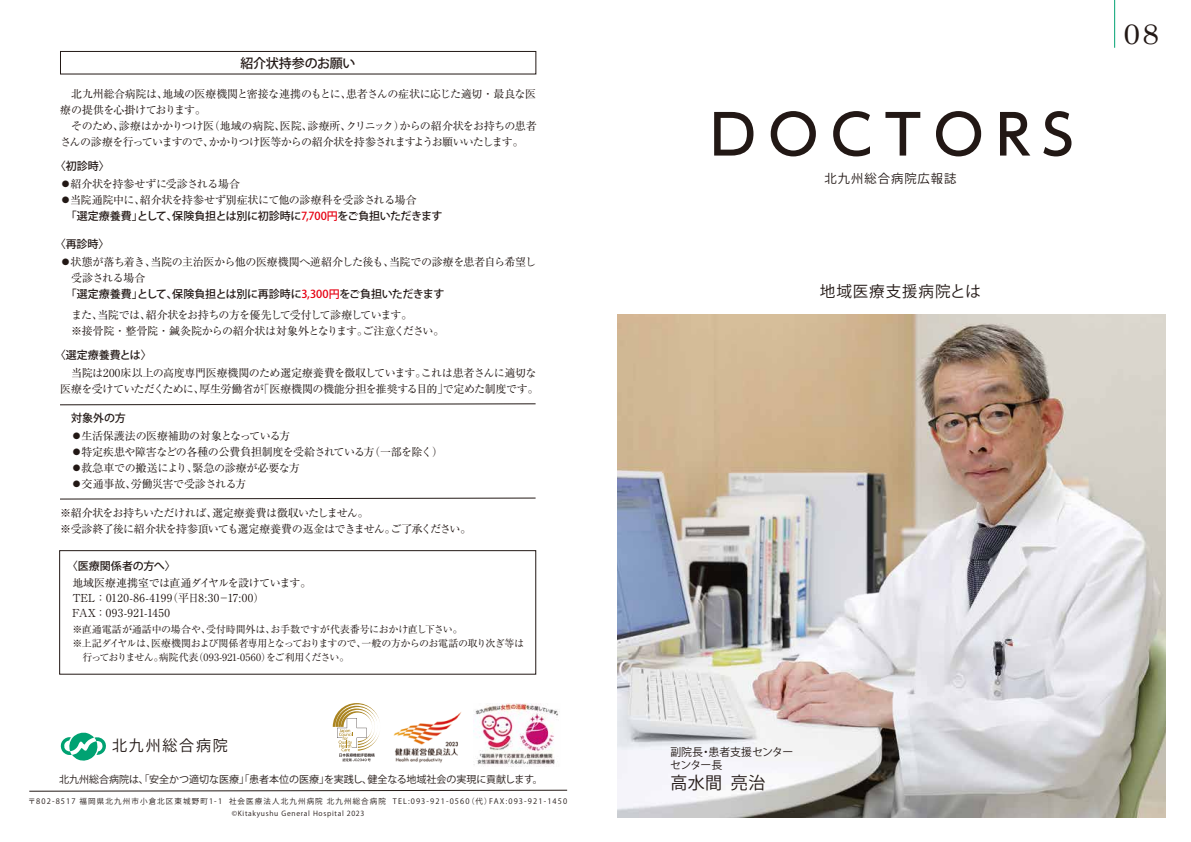
<style>
.page{position:relative;width:1191px;height:842px;background:#fff}
.page>*{position:absolute;margin:0;border:0;box-sizing:border-box;transform-origin:0 0}
.t1{font:500 55px "UD Shin Go Pro";letter-spacing:.23em;color:#221815}
.t2{font:28.6px "Century Schoolbook";color:#221815;scale:1.04 1}
.t3{font:17px "Koz Go Pr 6 N";color:#221815}
.t4{font:15.5px "Koz Go Pr 6 N";letter-spacing:.06em;color:#221815}
.t5{font:15px "Koz Go Pr 6 N";letter-spacing:.12em;color:#221815}
.t6{font:500 13px "Koz Go Pr 6 N";letter-spacing:-.015em;color:#221815}
.t7{font:12.3px "Koz Go Pr 6 N";letter-spacing:.08em;color:#221815}
.t8{font:11px/16px "Ryumin Pro";letter-spacing:-.04em;color:#221815}
.t9{font:500 11px "Koz Go Pr 6 N";letter-spacing:-.015em;color:#221815}
.t10{font:11px/15px "Ryumin Pro";letter-spacing:-.01em;color:#221815}
.t11{font:10.9px/13px "Koz Go Pr 6 N";letter-spacing:-.01em;color:#221815}
.t12{font:10px/14px "Ryumin Pro";letter-spacing:-.03em;color:#221815}
.t13{font:10px "Koz Go Pr 6 N";color:#221815}
.t14{font:7.5px "Koz Go Pr 6 N";letter-spacing:.15em;color:#221815}
.t15{font:7px "Koz Go Pr 6 N";letter-spacing:.1em;color:#221815}
.s1{color:#e60012}
</style>
<div class="page">
<img style="left:617px;top:315px;width:548px;height:502px">
<hr style="left:1114px;top:0;width:1px;height:48px;background:#00a272">
<svg style="left:29px;top:790px;width:538px;height:1px"></svg>
<img style="left:393px;top:712px;width:69px;height:51px">
<svg style="left:333px;top:703px;width:47px;height:58px"></svg>
<img style="left:473px;top:703px;width:87px;height:63px">
<svg style="left:60px;top:498px;width:476px;height:1px"></svg>
<svg style="left:60px;top:403px;width:476px;height:2px"></svg>
<div style="left:60px;top:51px;width:476px;height:23px;border:1px solid #221815"></div>
<div style="left:59px;top:550px;width:477px;height:124px;border:1px solid #221815"></div>
<svg style="left:60px;top:732px;width:46px;height:29px"></svg>
<p class="t6" style="left:240px;top:56px;width:117px">紹介状持参のお願い</p>
<p class="t8" style="left:60px;top:85px;width:478px">　北九州総合病院は、地域の医療機関と密接な連携のもとに、患者さんの症状に応じた適切・最良な医療の提供を心掛けております。<br>　そのため、診療はかかりつけ医（地域の病院、医院、診療所、クリニック）からの紹介状をお持ちの患者さんの診療を行っていますので、かかりつけ医等からの紹介状を持参されますようお願いいたします。</p>
<p class="t9" style="left:55px;top:159px;width:57px">〈初診時〉</p>
<p class="t8" style="left:60px;top:175px;width:181px">●紹介状を持参せずに受診される場合</p>
<p class="t8" style="left:60px;top:191px;width:358px">●当院通院中に、紹介状を持参せず別症状にて他の診療科を受診される場合</p>
<p class="t9" style="left:60px;top:209px;width:384px">　「選定療養費」として、保険負担とは別に初診時に<span class="s1">7,700円</span>をご負担いただきます</p>
<p class="t9" style="left:55px;top:237px;width:56px">〈再診時〉</p>
<p class="t8" style="left:60px;top:253px;width:477px">●状態が落ち着き、当院の主治医から他の医療機関へ逆紹介した後も、当院での診療を患者自ら希望し　受診される場合</p>
<p class="t9" style="left:66px;top:287px;width:380px">「選定療養費」として、保険負担とは別に再診時に<span class="s1">3,300円</span>をご負担いただきます</p>
<p class="t8" style="left:60px;top:306px;width:386px">　また、当院では、紹介状をお持ちの方を優先して受付して診療しています。<br>　※接骨院・整骨院・鍼灸院からの紹介状は対象外となります。ご注意ください。</p>
<p class="t9" style="left:55px;top:348px;width:99px">〈選定療養費とは〉</p>
<p class="t8" style="left:60px;top:364px;width:480px">　当院は200床以上の高度専門医療機関のため選定療養費を徴収しています。これは患者さんに適切な医療を受けていただくために、厚生労働省が「医療機関の機能分担を推奨する目的」で定めた制度です。</p>
<p class="t9" style="left:71px;top:411px;width:56px">対象外の方</p>
<p class="t8" style="left:71px;top:427px;width:220px">●生活保護法の医療補助の対象となっている方</p>
<p class="t8" style="left:71px;top:443px;width:373px">●特定疾患や障害などの各種の公費負担制度を受給されている方（一部を除く）</p>
<p class="t8" style="left:71px;top:459px;width:230px">●救急車での搬送により、緊急の診療が必要な方</p>
<p class="t8" style="left:71px;top:475px;width:176px">●交通事故、労働災害で受診される方</p>
<p class="t8" style="left:60px;top:504px;width:413px">※紹介状をお持ちいただければ、選定療養費は徴収いたしません。<br>※受診終了後に紹介状を持参頂いても選定療養費の返金はできません。ご了承ください。</p>
<p class="t9" style="left:67px;top:560px;width:111px">〈医療関係者の方へ〉</p>
<p class="t10" style="left:72px;top:574px;width:241px">地域医療連携室では直通ダイヤルを設けています。<br>TEL：0120-86-4199（平日8:30－17:00）<br>FAX：093-921-1450</p>
<p class="t12" style="left:72px;top:622px;width:453px">※直通電話が通話中の場合や、受付時間外は、お手数ですが代表番号におかけ直し下さい。<br>※上記ダイヤルは、医療機関および関係者専用となっておりますので、一般の方からのお電話の取り次ぎ等は　行っておりません。病院代表（093-921-0560）をご利用ください。</p>
<h3 class="t5" style="left:112px;top:737px;width:117px">北九州総合病院</h3>
<p class="t13" style="left:59px;top:774px;width:485px">北九州総合病院は、「安全かつ適切な医療」「患者本位の医療」を実践し、健全なる地域社会の実現に貢献します。</p>
<p class="t14" style="left:28px;top:797px;width:540px">〒802-8517 福岡県北九州市小倉北区東城野町1-1 社会医療法人北九州病院北九州総合病院 TEL:093-921-0560（代）FAX:093-921-1450</p>
<p class="t15" style="left:232px;top:810px;width:134px">©Kitakyushu General Hospital 2023</p>
<h1 class="t1" style="left:710px;top:90px;width:365px">DOCTORS</h1>
<p class="t7" style="left:824px;top:172px;width:133px">北九州総合病院広報誌</p>
<h3 class="t4" style="left:803px;top:283px;width:179px">　地域医療支援病院とは</h3>
<h2 class="t2" style="left:1123px;top:16px;width:35px">08</h2>
<p class="t11" style="left:670px;top:745px;width:125px">副院長・患者支援センターセンター長</p>
<h3 class="t3" style="left:670px;top:773px;width:96px">高水間 亮治</h3>
</div>
